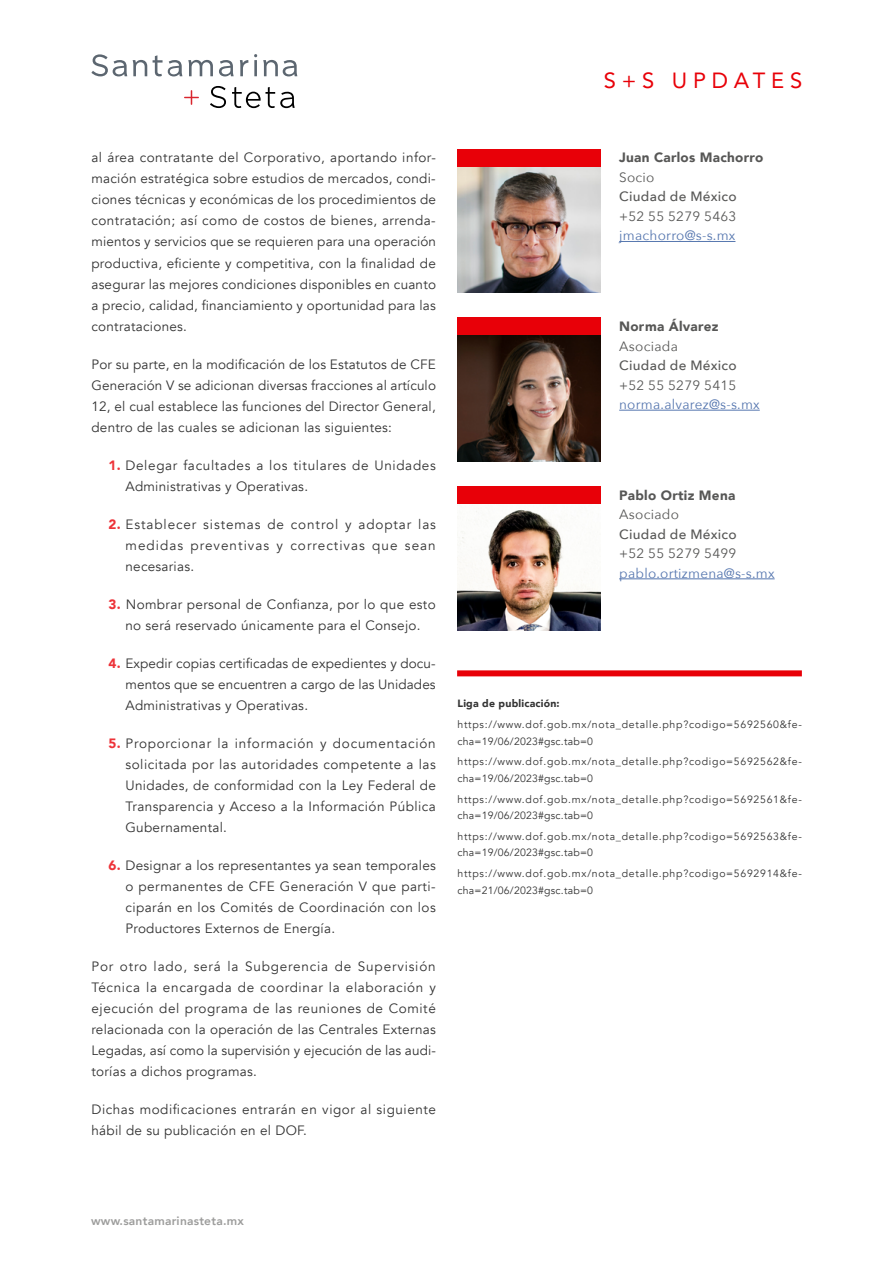
<style>
.page{position:relative;width:893px;height:1264px;background:#fff}
.page>*{position:absolute;margin:0;border:0;box-sizing:border-box;transform-origin:0 0}
.t1{font:21.9px "Avenir";letter-spacing:.26em;color:#e80008}
.t2{font:13.5px/21px "Avenir";letter-spacing:.02em;color:#333;text-align:justify}
.t3{font:13.5px/21px "Avenir";letter-spacing:.04em;color:#333}
.t4{font:13.5px/21px "Avenir";letter-spacing:.05em;color:#333}
.t5{font:13.5px "Avenir Next";letter-spacing:.02em;color:#575756}
.t6{font:13.5px "Avenir Next";letter-spacing:.02em;color:#5576af}
.t7{font:900 13.5px "Avenir";letter-spacing:.02em;color:#575756}
.t8{font:500 13.5px "Avenir Next";letter-spacing:.02em;color:#575756}
.t9{font:800 12px "Avenir";letter-spacing:.02em;color:#9d9d9c}
.t10{font:10.5px/16.5px "Avenir";letter-spacing:.07em;color:#333}
.t11{font:900 10.5px "Avenir";letter-spacing:.02em;color:#333}
.s1{font-weight:900;color:#ed3339}
</style>
<div class="page">
<svg style="left:184px;top:90px;width:15px;height:15px"></svg>
<svg style="left:188px;top:60px;width:25px;height:16px"></svg>
<svg style="left:240px;top:60px;width:8px;height:16px"></svg>
<svg style="left:133px;top:55px;width:29px;height:21px"></svg>
<hr style="left:254px;top:60px;width:3px;height:16px;background:#5c6670">
<svg style="left:91px;top:54px;width:36px;height:22px"></svg>
<svg style="left:168px;top:60px;width:14px;height:16px"></svg>
<svg style="left:219px;top:60px;width:15px;height:16px"></svg>
<svg style="left:263px;top:60px;width:34px;height:16px"></svg>
<svg style="left:210px;top:86px;width:16px;height:22px"></svg>
<svg style="left:232px;top:87px;width:63px;height:21px"></svg>
<img style="left:457px;top:166px;width:143px;height:127px">
<hr style="left:619px;top:241px;width:116px;height:1px;background:#5576af">
<div style="left:457px;top:149px;width:143px;height:17px;background:#e80008"></div>
<img style="left:457px;top:335px;width:143px;height:126px">
<hr style="left:619px;top:410px;width:140px;height:1px;background:#5576af">
<div style="left:457px;top:317px;width:143px;height:18px;background:#e80008"></div>
<img style="left:457px;top:503px;width:143px;height:127px">
<hr style="left:619px;top:578px;width:155px;height:1px;background:#5576af">
<div style="left:457px;top:486px;width:143px;height:17px;background:#e80008"></div>
<div style="left:457px;top:670px;width:345px;height:6px;background:#e80008"></div>
<h1 class="t1" style="left:604px;top:62px;width:200px">S+S UPDATES</h1>
<p class="t2" style="left:91px;top:147px;width:346px">al área contratante del Corporativo, aportando infor&shy;mación estratégica sobre estudios de mercados, condi&shy;ciones técnicas y económicas de los procedimientos de contratación; así como de costos de bienes, arrenda&shy;mientos y servicios que se requieren para una operación productiva, eficiente y competitiva, con la finalidad de asegurar las mejores condiciones disponibles en cuanto a precio, calidad, financiamiento y oportunidad para las contrataciones.</p>
<p class="t2" style="left:91px;top:353px;width:346px">Por su parte, en la modificación de los Estatutos de CFE Generación V se adicionan diversas fracciones al artículo 12, el cual establece las funciones del Director General, dentro de las cuales se adicionan las siguientes:</p>
<p class="t4" style="left:125px;top:454px;width:312px;text-indent:-17px"><span class="s1">1.</span> Delegar facultades a los titulares de Unidades<br>Administrativas y Operativas.</p>
<p class="t2" style="left:125px;top:513px;width:312px;text-indent:-17px"><span class="s1">2.</span> Establecer sistemas de control y adoptar las medidas preventivas y correctivas que sean necesarias.</p>
<p class="t2" style="left:108px;top:594px;width:329px;text-align:center"><span class="s1">3.</span> Nombrar personal de Confianza, por lo que esto no será reservado únicamente para el Consejo.</p>
<p class="t2" style="left:125px;top:653px;width:312px;text-indent:-17px"><span class="s1">4.</span> Expedir copias certificadas de expedientes y docu&shy;mentos que se encuentren a cargo de las Unidades Administrativas y Operativas.</p>
<p class="t2" style="left:125px;top:733px;width:312px;text-indent:-17px"><span class="s1">5.</span> Proporcionar la información y documentación solicitada por las autoridades competente a las Unidades, de conformidad con la Ley Federal de Transparencia y Acceso a la Información Pública Gubernamental.</p>
<p class="t2" style="left:125px;top:855px;width:312px;text-indent:-17px"><span class="s1">6.</span> Designar a los representantes ya sean temporales o permanentes de CFE Generación V que parti&shy;ciparán en los Comités de Coordinación con los Productores Externos de Energía.</p>
<p class="t2" style="left:91px;top:956px;width:346px">Por otro lado, será la Subgerencia de Supervisión Técnica la encargada de coordinar la elaboración y ejecución del programa de las reuniones de Comité relacionada con la operación de las Centrales Externas Legadas, así como la supervisión y ejecución de las audi&shy;torías a dichos programas.</p>
<p class="t3" style="left:91px;top:1099px;width:346px">Dichas modificaciones entrarán en vigor al siguiente hábil de su publicación en el DOF.</p>
<p class="t7" style="left:619px;top:146px;width:146px">Juan Carlos Machorro</p>
<p class="t5" style="left:619px;top:166px;width:37px">Socio</p>
<p class="t8" style="left:619px;top:185px;width:119px">Ciudad de México</p>
<p class="t5" style="left:619px;top:205px;width:119px">+52 55 5279 5463</p>
<p class="t6" style="left:619px;top:224px;width:118px">jmachorro@s-s.mx</p>
<p class="t7" style="left:619px;top:315px;width:101px">Norma Álvarez</p>
<p class="t5" style="left:619px;top:334px;width:60px">Asociada</p>
<p class="t8" style="left:619px;top:354px;width:119px">Ciudad de México</p>
<p class="t5" style="left:619px;top:373px;width:119px">+52 55 5279 5415</p>
<p class="t6" style="left:619px;top:393px;width:142px">norma.alvarez@s-s.mx</p>
<p class="t7" style="left:619px;top:483px;width:118px">Pablo Ortiz Mena</p>
<p class="t5" style="left:619px;top:503px;width:61px">Asociado</p>
<p class="t8" style="left:619px;top:522px;width:119px">Ciudad de México</p>
<p class="t5" style="left:619px;top:542px;width:119px">+52 55 5279 5499</p>
<p class="t6" style="left:619px;top:561px;width:157px">pablo.ortizmena@s-s.mx</p>
<p class="t11" style="left:457px;top:694px;width:104px">Liga de publicación:</p>
<p class="t10" style="left:457px;top:716px;width:346px">https://www.dof.gob.mx/nota_detalle.php?codigo=5692560&amp;fe&shy;cha=19/06/2023#gsc.tab=0</p>
<p class="t10" style="left:457px;top:753px;width:346px">https://www.dof.gob.mx/nota_detalle.php?codigo=5692562&amp;fe&shy;cha=19/06/2023#gsc.tab=0</p>
<p class="t10" style="left:457px;top:790px;width:346px">https://www.dof.gob.mx/nota_detalle.php?codigo=5692561&amp;fe&shy;cha=19/06/2023#gsc.tab=0</p>
<p class="t10" style="left:457px;top:828px;width:346px">https://www.dof.gob.mx/nota_detalle.php?codigo=5692563&amp;fe&shy;cha=19/06/2023#gsc.tab=0</p>
<p class="t10" style="left:457px;top:865px;width:346px">https://www.dof.gob.mx/nota_detalle.php?codigo=5692914&amp;fe&shy;cha=21/06/2023#gsc.tab=0</p>
<p class="t9" style="left:91px;top:1210px;width:154px">www.santamarinasteta.mx</p>
</div>
